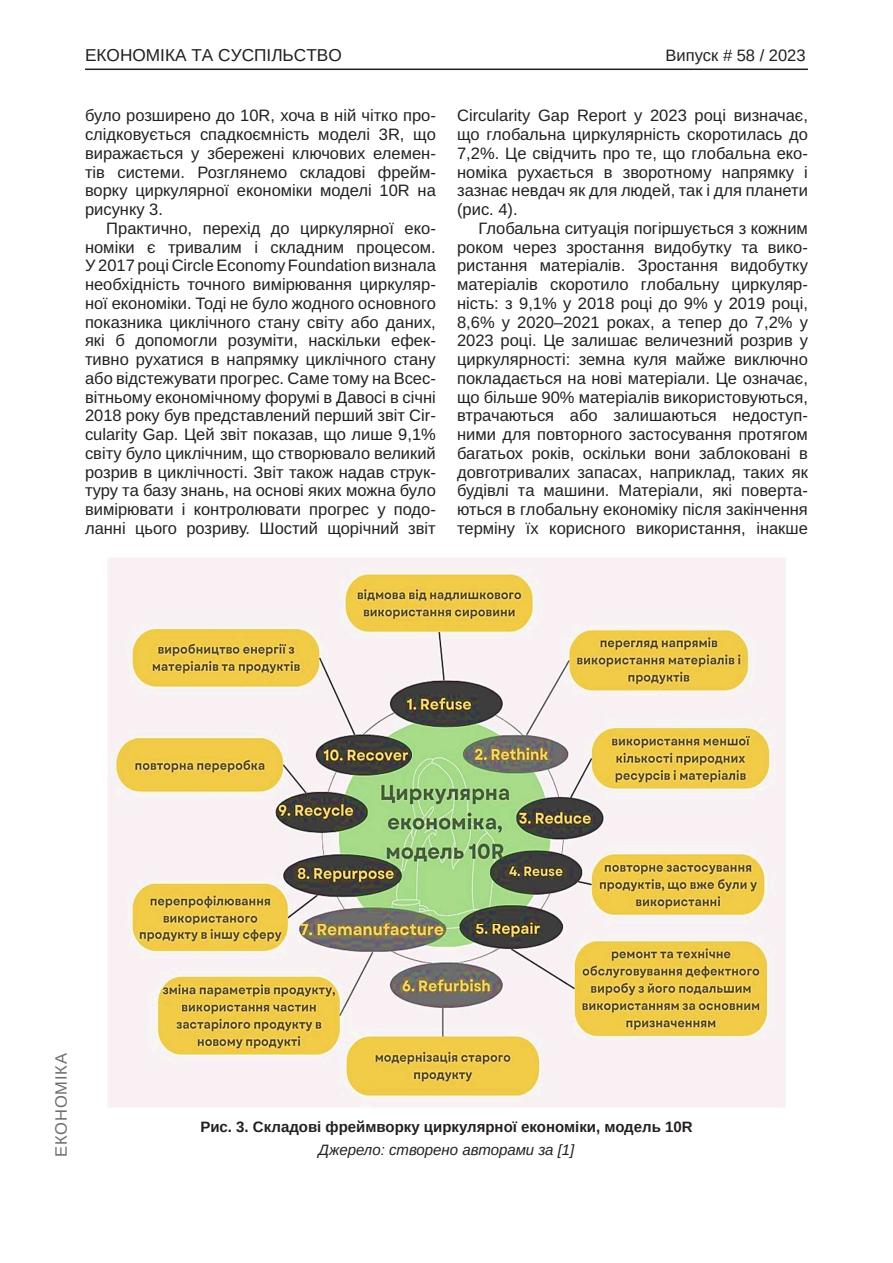
<style>
.page{position:relative;width:893px;height:1263px;background:#fff}
.page>*{position:absolute;margin:0;border:0;box-sizing:border-box;transform-origin:0 0}
.t1{font:17.25px "Arimo";color:#231f20}
.Текст_основной_G{font:16.5px/18.8px "Arimo";color:#231f20;text-align:justify}
.t2{font:16.5px "Arimo";color:#231f20}
.t3{font:16.5px "Arimo";letter-spacing:.05em;color:#6c6d70}
.Рисунок_N{font:700 15px "Arimo";color:#231f20}
.Джерело{font:italic 15px "Arimo";color:#231f20}
</style>
<div class="page">
<hr style="left:85px;top:69px;width:723px;height:1px;background:#231f20">
<img style="left:108px;top:557px;width:677px;height:550px">
<p class="t1" style="left:85px;top:45px;width:258px">ЕКОНОМІКА ТА СУСПІЛЬСТВО</p>
<p class="t2" style="left:665px;top:46px;width:142px">Випуск # 58 / 2023</p>
<p class="Текст_основной_G" style="left:85px;top:106px;width:352px">було розширено до 10R, хоча в ній чітко про&shy;слідковується спадкоємність моделі 3R, що виражається у збережені ключових елемен&shy;тів системи. Розглянемо складові фрейм&shy;ворку циркулярної економіки моделі 10R на рисунку 3.</p>
<p class="Текст_основной_G" style="left:85px;top:219px;width:352px;text-indent:21px">Практично, перехід до циркулярної еко&shy;номіки є тривалим і складним процесом.<br>У 2017 році Circle Economy Foundation визнала необхідність точного вимірювання циркуляр&shy;ної економіки. Тоді не було жодного основного показника циклічного стану світу або даних, які б допомогли розуміти, наскільки ефек&shy;тивно рухатися в напрямку циклічного стану або відстежувати прогрес. Саме тому на Всес&shy;вітньому економічному форумі в Давосі в січні 2018 року був представлений перший звіт Cir&shy;cularity Gap. Цей звіт показав, що лише 9,1% світу було циклічним, що створювало великий розрив в циклічності. Звіт також надав струк&shy;туру та базу знань, на основі яких можна було вимірювати і контролювати прогрес у подо&shy;ланні цього розриву. Шостий щорічний звіт</p>
<p class="Текст_основной_G" style="left:457px;top:106px;width:352px">Circularity Gap Report у 2023 році визначає, що глобальна циркулярність скоротилась до 7,2%. Це свідчить про те, що глобальна еко&shy;номіка рухається в зворотному напрямку і зазнає невдач як для людей, так і для планети (рис. 4).</p>
<p class="Текст_основной_G" style="left:457px;top:219px;width:352px;text-indent:21px">Глобальна ситуація погіршується з кожним роком через зростання видобутку та вико&shy;ристання матеріалів. Зростання видобутку матеріалів скоротило глобальну циркуляр&shy;ність: з 9,1% у 2018 році до 9% у 2019 році, 8,6% у 2020–2021 роках, а тепер до 7,2% у 2023 році. Це залишає величезний розрив у циркулярності: земна куля майже виключно покладається на нові матеріали. Це означає, що більше 90% матеріалів використовуються, втрачаються або залишаються недоступ&shy;ними для повторного застосування протягом багатьох років, оскільки вони заблоковані в довготривалих запасах, наприклад, таких як будівлі та машини. Матеріали, які поверта&shy;ються в глобальну економіку після закінчення терміну їх корисного використання, інакше</p>
<p class="t3" style="left:52px;top:1157px;width:105px;rotate:-90deg">ЕКОНОМІКА</p>
<p class="Рисунок_N" style="left:200px;top:1116px;width:494px">Рис. 3. Складові фреймворку циркулярної економіки, модель 10R</p>
<p class="Джерело" style="left:318px;top:1140px;width:257px">Джерело: створено авторами за [1]</p>
</div>
